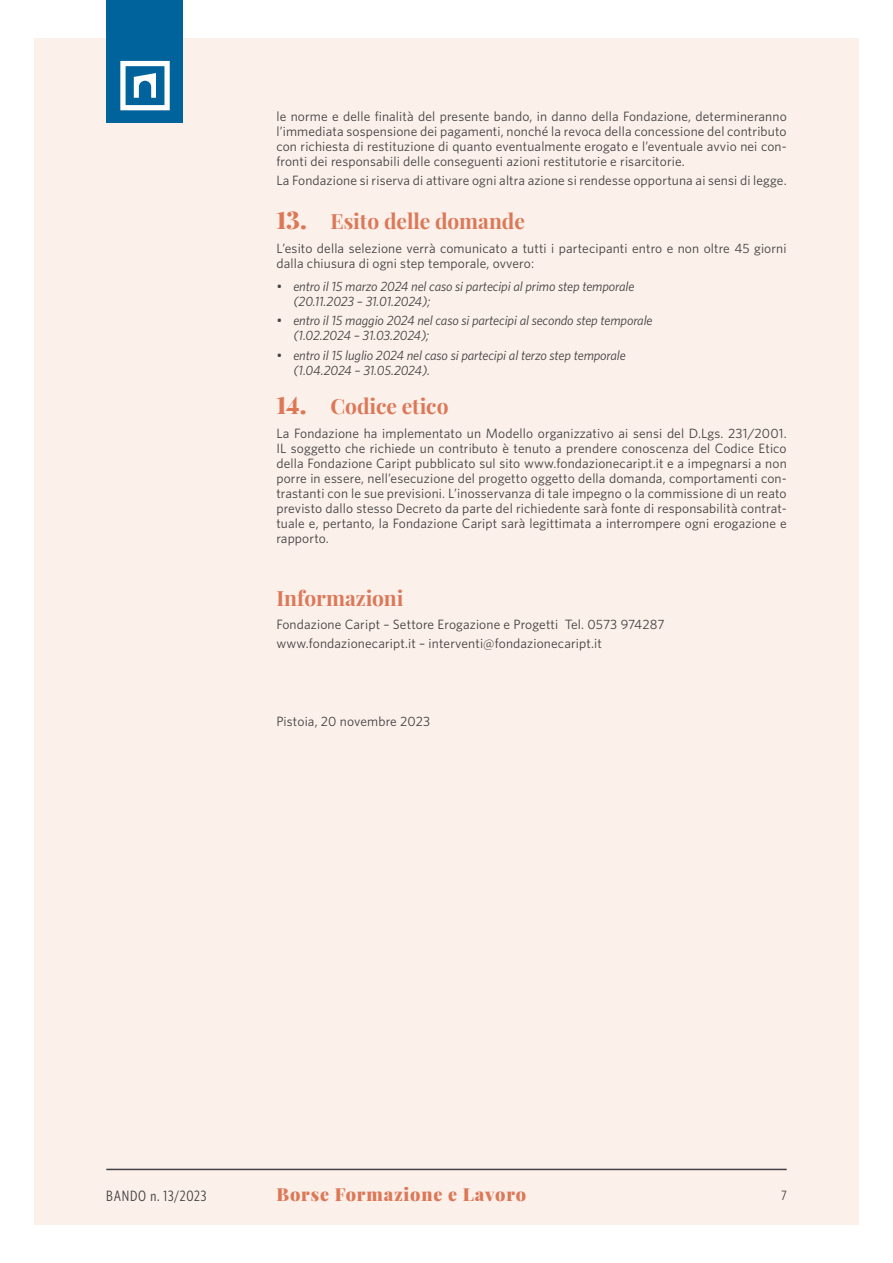
<style>
.page{position:relative;width:893px;height:1263px;background:#fff}
.page>*{position:absolute;margin:0;border:0;box-sizing:border-box;transform-origin:0 0}
.t1{font:700 21px "Playfair Display";color:#dc7857}
.t2{font:900 18px "Playfair Display";letter-spacing:.045em;color:#dc7857}
.t3{font:condensed 15px "Whitney HTF";letter-spacing:.05em;color:#414042}
.t4{font:13.5px/15px "Whitney HTF";letter-spacing:.01em;color:#414042;text-align:justify}
.t5{font:italic 13.5px/15px "Whitney HTF";letter-spacing:-.01em;color:#414042}
.t6{font:condensed 13.5px "Whitney HTF";color:#414042}
.s1{font-family:"Playfair Display SC";font-weight:900;font-size:24px}
</style>
<div class="page">
<div style="left:34px;top:38px;width:825px;height:1187px;background:#fbf0ea"></div>
<hr style="left:106px;top:1169px;width:681px;height:1px;background:#414042">
<div style="left:106px;top:0;width:77px;height:123px;background:#00639c"></div>
<svg style="left:120px;top:61px;width:50px;height:49px"></svg>
<p class="t4" style="left:276px;top:109px;width:512px">le norme e delle finalità del presente bando, in danno della Fondazione, determineranno l’immediata sospensione dei pagamenti, nonché la revoca della concessione del contributo con richiesta di restituzione di quanto eventualmente erogato e l’eventuale avvio nei con&shy;fronti dei responsabili delle conseguenti azioni restitutorie e risarcitorie.</p>
<p class="t4" style="left:276px;top:173px;width:512px">La Fondazione si riserva di attivare ogni altra azione si rendesse opportuna ai sensi di legge.</p>
<h1 class="t1" style="left:276px;top:207px;width:250px"><span class="s1">13.</span> Esito delle domande</h1>
<p class="t4" style="left:276px;top:240px;width:512px">L’esito della selezione verrà comunicato a tutti i partecipanti entro e non oltre 45 giorni dalla chiusura di ogni step temporale, ovvero:</p>
<p class="t5" style="left:293px;top:279px;width:343px;text-indent:-17px">• entro il 15 marzo 2024 nel caso si partecipi al primo step temporale (20.11.2023 – 31.01.2024);</p>
<p class="t5" style="left:293px;top:313px;width:361px;text-indent:-17px">• entro il 15 maggio 2024 nel caso si partecipi al secondo step temporale (1.02.2024 – 31.03.2024);</p>
<p class="t5" style="left:293px;top:347px;width:334px;text-indent:-17px">• entro il 15 luglio 2024 nel caso si partecipi al terzo step temporale (1.04.2024 – 31.05.2024).</p>
<h1 class="t1" style="left:276px;top:392px;width:174px"><span class="s1">14.</span> Codice etico</h1>
<p class="t4" style="left:276px;top:425px;width:512px">La Fondazione ha implementato un Modello organizzativo ai sensi del D.Lgs. 231/2001.<br>IL soggetto che richiede un contributo è tenuto a prendere conoscenza del Codice Etico della Fondazione Caript pubblicato sul sito www.fondazionecaript.it e a impegnarsi a non porre in essere, nell’esecuzione del progetto oggetto della domanda, comportamenti con&shy;trastanti con le sue previsioni. L’inosservanza di tale impegno o la commissione di un reato previsto dallo stesso Decreto da parte del richiedente sarà fonte di responsabilità contrat&shy;tuale e, pertanto, la Fondazione Caript sarà legittimata a interrompere ogni erogazione e rapporto.</p>
<h1 class="t1" style="left:276px;top:584px;width:129px">Informazioni</h1>
<p class="t4" style="left:276px;top:615px;width:390px;line-height:19.2px">Fondazione Caript – Settore Erogazione e Progetti Tel. 0573 974287 www.fondazionecaript.it – interventi@fondazionecaript.it</p>
<p class="t4" style="left:276px;top:713px;width:155px">Pistoia, 20 novembre 2023</p>
<p class="t3" style="left:106px;top:1187px;width:102px">BANDO n. 13/2023</p>
<h2 class="t2" style="left:276px;top:1182px;width:251px">Borse Formazione e Lavoro</h2>
<p class="t6" style="left:781px;top:1188px;width:7px">7</p>
</div>
